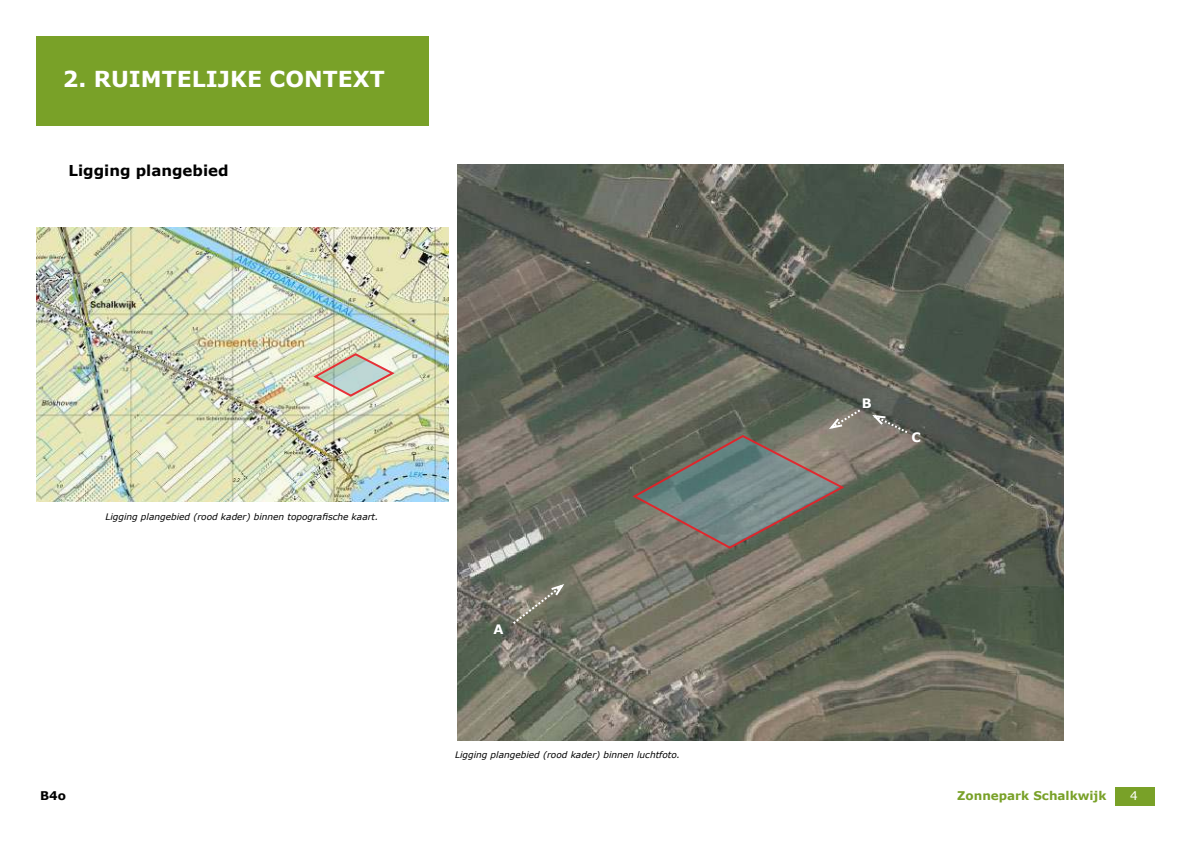
<style>
.page{position:relative;width:1191px;height:842px;background:#fff}
.page>*{position:absolute;margin:0;border:0;box-sizing:border-box;transform-origin:0 0}
.t1{font:700 22px "Verdana";color:#fff}
.t2{font:700 15px "Verdana";color:#000}
.t3{font:700 13px "Verdana";color:#fff}
.t4{font:700 12px "Verdana";color:#79a128}
.t5{font:700 12px "Verdana";color:#000}
.t6{font:12px "Verdana";color:#fff}
.t7{font:italic 9px "Verdana";color:#000}
</style>
<div class="page">
<div style="left:1115px;top:787px;width:40px;height:19px;background:#79a128"></div>
<img style="left:458px;top:164px;width:605px;height:576px">
<div style="left:36px;top:36px;width:392px;height:89px;background:#79a128"></div>
<img style="left:36px;top:227px;width:412px;height:275px">
<svg style="left:311px;top:351px;width:86px;height:47px"></svg>
<svg style="left:869px;top:413px;width:40px;height:22px"></svg>
<svg style="left:630px;top:408px;width:232px;height:142px"></svg>
<svg style="left:511px;top:582px;width:55px;height:44px"></svg>
<h1 class="t1" style="left:63px;top:71px;width:323px">2. RUIMTELIJKE CONTEXT</h1>
<h2 class="t2" style="left:69px;top:164px;width:161px">Ligging plangebied</h2>
<p class="t7" style="left:105px;top:511px;width:274px">Ligging plangebied (rood kader) binnen topografische kaart.</p>
<h3 class="t3" style="left:493px;top:624px;width:12px">A</h3>
<p class="t7" style="left:455px;top:749px;width:227px">Ligging plangebied (rood kader) binnen luchtfoto.</p>
<h3 class="t3" style="left:862px;top:398px;width:11px">B</h3>
<h3 class="t3" style="left:911px;top:432px;width:11px">C</h3>
<h3 class="t5" style="left:40px;top:788px;width:27px">B4o</h3>
<h3 class="t4" style="left:957px;top:790px;width:151px">Zonnepark Schalkwijk</h3>
<h3 class="t6" style="left:1130px;top:790px;width:9px">4</h3>
</div>
